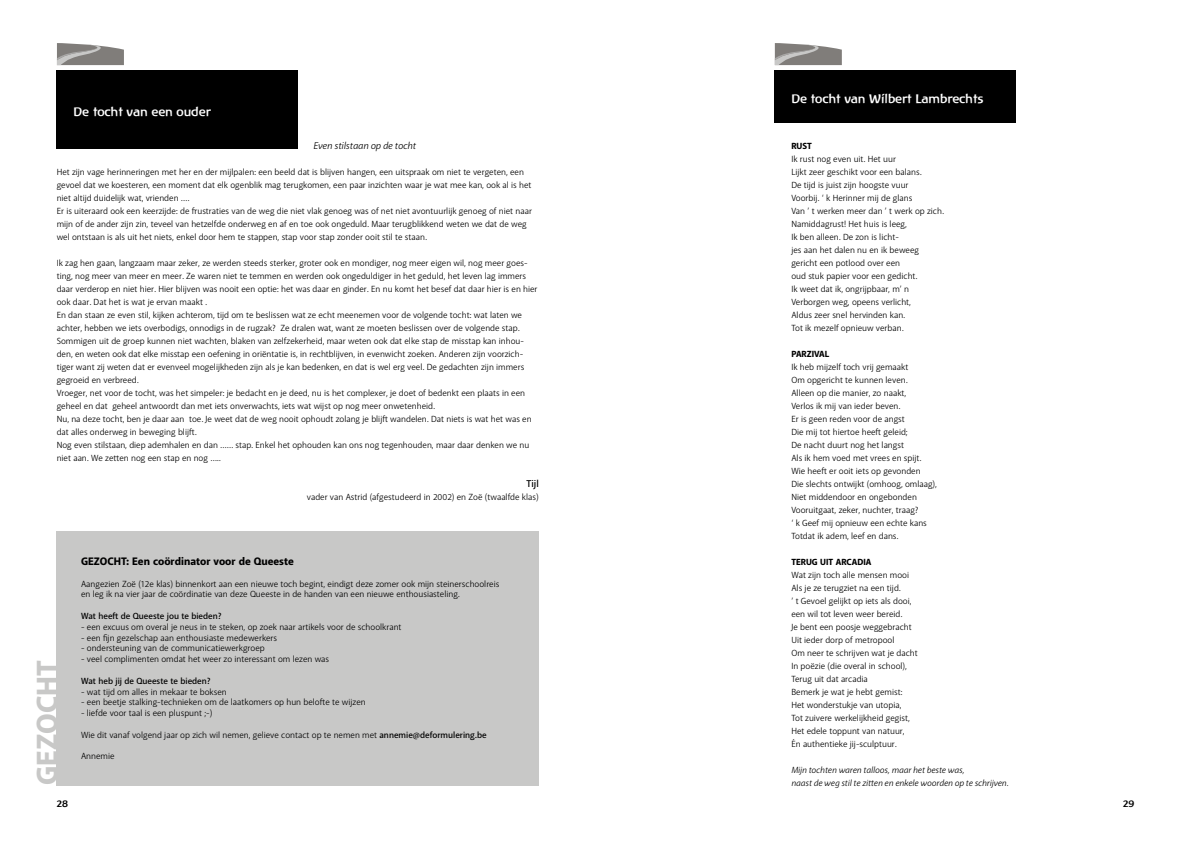
<style>
.page{position:relative;width:1191px;height:842px;background:#fff}
.page>*{position:absolute;margin:0;border:0;box-sizing:border-box;transform-origin:0 0}
.t1{font:800 30px "Akagi Pro";color:#c8c8c7}
.t2{font:500 12px "Linotype Atlantis";color:#fff}
.t3{font:800 11px "Akagi Pro";color:#000}
.t4{font:italic 10px "Akagi Pro";color:#000}
.t5{font:600 10px "Akagi Pro";color:#000}
.t6{font:9px/13px "Akagi Pro";color:#000}
.t7{font:italic 9px/13px "Akagi Pro";color:#000}
.t8{font:600 9px "Akagi Pro";color:#000}
.t9{font:800 9px "Akagi Pro";color:#000}
.t10{font:500 9px "Linotype Atlantis";color:#000}
.s1{font-weight:600}
</style>
<div class="page">
<div style="left:57px;top:71px;width:241px;height:78px;background:#000"></div>
<div style="left:775px;top:71px;width:241px;height:52px;background:#000"></div>
<div style="left:57px;top:531px;width:482px;height:255px;background:#c8c8c7"></div>
<svg style="left:57px;top:43px;width:67px;height:22px"></svg>
<svg style="left:775px;top:43px;width:67px;height:22px"></svg>
<h2 class="t2" style="left:74px;top:104px;width:139px">De tocht van een ouder</h2>
<h2 class="t2" style="left:791px;top:91px;width:193px">De tocht van Wilbert Lambrechts</h2>
<p class="t4" style="left:313px;top:139px;width:104px">Even stilstaan op de tocht</p>
<p class="t9" style="left:791px;top:140px;width:21px">RUST</p>
<p class="t6" style="left:791px;top:152px;width:154px">Ik rust nog even uit. Het uur<br>Lijkt zeer geschikt voor een balans.<br>De tijd is juist zijn hoogste vuur<br>Voorbij. ‘ k Herinner mij de glans<br>Van ’ t werken meer dan ’ t werk op zich.<br>Namiddagrust! Het huis is leeg,<br>Ik ben alleen. De zon is licht-<br>jes aan het dalen nu en ik beweeg gericht een potlood over een<br>oud stuk papier voor een gedicht.<br>Ik weet dat ik, ongrijpbaar, m’ n<br>Verborgen weg, opeens verlicht,<br>Aldus zeer snel hervinden kan.<br>Tot ik mezelf opnieuw verban.</p>
<p class="t9" style="left:791px;top:348px;width:39px">PARZIVAL</p>
<p class="t6" style="left:791px;top:360px;width:147px">Ik heb mijzelf toch vrij gemaakt<br>Om opgericht te kunnen leven.<br>Alleen op die manier, zo naakt,<br>Verlos ik mij van ieder beven.<br>Er is geen reden voor de angst<br>Die mij tot hiertoe heeft geleid;<br>De nacht duurt nog het langst<br>Als ik hem voed met vrees en spijt.<br>Wie heeft er ooit iets op gevonden<br>Die slechts ontwijkt (omhoog, omlaag),<br>Niet middendoor en ongebonden<br>Vooruitgaat, zeker, nuchter, traag?<br>‘ k Geef mij opnieuw een echte kans<br>Totdat ik adem, leef en dans.</p>
<p class="t9" style="left:791px;top:556px;width:81px">TERUG UIT ARCADIA</p>
<p class="t6" style="left:791px;top:568px;width:128px">Wat zijn toch alle mensen mooi<br>Als je ze terugziet na een tijd.<br>’ t Gevoel gelijkt op iets als dooi, een wil tot leven weer bereid.<br>Je bent een poosje weggebracht<br>Uit ieder dorp of metropool<br>Om neer te schrijven wat je dacht<br>In poëzie (die overal in school),<br>Terug uit dat arcadia<br>Bemerk je wat je hebt gemist:<br>Het wonderstukje van utopia,<br>Tot zuivere werkelijkheid gegist,<br>Het edele toppunt van natuur,<br>Én authentieke jij-sculptuur.</p>
<p class="t7" style="left:791px;top:763px;width:219px">Mijn tochten waren talloos, maar het beste was,<br>naast de weg stil te zitten en enkele woorden op te schrijven.</p>
<p class="t6" style="left:57px;top:165px;width:477px">Het zijn vage herinneringen met her en der mijlpalen: een beeld dat is blijven hangen, een uitspraak om niet te vergeten, een gevoel dat we koesteren, een moment dat elk ogenblik mag terugkomen, een paar inzichten waar je wat mee kan, ook al is het niet altijd duidelijk wat, vrienden ….<br>Er is uiteraard ook een keerzijde: de frustraties van de weg die niet vlak genoeg was of net niet avontuurlijk genoeg of niet naar mijn of de ander zijn zin, teveel van hetzelfde onderweg en af en toe ook ongeduld. Maar terugblikkend weten we dat de weg wel ontstaan is als uit het niets, enkel door hem te stappen, stap voor stap zonder ooit stil te staan.</p>
<p class="t6" style="left:57px;top:256px;width:482px">Ik zag hen gaan, langzaam maar zeker, ze werden steeds sterker, groter ook en mondiger, nog meer eigen wil, nog meer goes&shy;ting, nog meer van meer en meer. Ze waren niet te temmen en werden ook ongeduldiger in het geduld, het leven lag immers daar verderop en niet hier. Hier blijven was nooit een optie: het was daar en ginder. En nu komt het besef dat daar hier is en hier ook daar. Dat het is wat je ervan maakt .<br>En dan staan ze even stil, kijken achterom, tijd om te beslissen wat ze echt meenemen voor de volgende tocht: wat laten we achter, hebben we iets overbodigs, onnodigs in de rugzak? Ze dralen wat, want ze moeten beslissen over de volgende stap.<br>Sommigen uit de groep kunnen niet wachten, blaken van zelfzekerheid, maar weten ook dat elke stap de misstap kan inhou&shy;den, en weten ook dat elke misstap een oefening in oriëntatie is, in rechtblijven, in evenwicht zoeken. Anderen zijn voorzich&shy;tiger want zij weten dat er evenveel mogelijkheden zijn als je kan bedenken, en dat is wel erg veel. De gedachten zijn immers gegroeid en verbreed.<br>Vroeger, net voor de tocht, was het simpeler: je bedacht en je deed, nu is het complexer, je doet of bedenkt een plaats in een geheel en dat geheel antwoordt dan met iets onverwachts, iets wat wijst op nog meer onwetenheid.<br>Nu, na deze tocht, ben je daar aan toe. Je weet dat de weg nooit ophoudt zolang je blijft wandelen. Dat niets is wat het was en dat alles onderweg in beweging blijft.<br>Nog even stilstaan, diep ademhalen en dan …… stap. Enkel het ophouden kan ons nog tegenhouden, maar daar denken we nu niet aan. We zetten nog een stap en nog …..</p>
<p class="t5" style="left:526px;top:477px;width:14px">Tijl</p>
<p class="t6" style="left:307px;top:490px;width:233px">vader van Astrid (afgestudeerd in 2002) en Zoë (twaalfde klas)</p>
<p class="t3" style="left:81px;top:554px;width:27px">GEZOCHT</p>
<p class="t3" style="left:126px;top:554px;width:168px">: Een coördinator voor de Queeste</p>
<p class="t6" style="left:81px;top:578px;width:420px;line-height:10.8px">Aangezien Zoë (12e klas) binnenkort aan een nieuwe toch begint, eindigt deze zomer ook mijn steinerschoolreis en leg ik na vier jaar de coördinatie van deze Queeste in de handen van een nieuwe enthousiasteling.</p>
<p class="t8" style="left:81px;top:610px;width:142px">Wat heeft de Queeste jou te bieden?</p>
<p class="t6" style="left:81px;top:620px;width:322px">- een excuus om overal je neus in te steken, op zoek naar artikels voor de schoolkrant</p>
<p class="t6" style="left:81px;top:631px;width:198px">- een fijn gezelschap aan enthousiaste medewerkers</p>
<p class="t6" style="left:81px;top:642px;width:185px">- ondersteuning van de communicatiewerkgroep</p>
<p class="t6" style="left:81px;top:653px;width:250px">- veel complimenten omdat het weer zo interessant om lezen was</p>
<p class="t8" style="left:81px;top:675px;width:131px">Wat heb jij de Queeste te bieden?</p>
<p class="t6" style="left:81px;top:685px;width:147px">- wat tijd om alles in mekaar te boksen</p>
<p class="t6" style="left:81px;top:696px;width:286px">- een beetje stalking-technieken om de laatkomers op hun belofte te wijzen</p>
<p class="t6" style="left:81px;top:707px;width:133px">- liefde voor taal is een pluspunt ;-)</p>
<p class="t6" style="left:81px;top:728px;width:407px">Wie dit vanaf volgend jaar op zich wil nemen, gelieve contact op te nemen met <span class="s1">annemie@deformulering.be</span></p>
<p class="t6" style="left:81px;top:750px;width:35px">Annemie</p>
<h1 class="t1" style="left:29px;top:785px;width:125px;rotate:-90deg">GEZOCHT</h1>
<p class="t10" style="left:57px;top:799px;width:13px">28</p>
<p class="t10" style="left:1123px;top:799px;width:13px">29</p>
</div>
